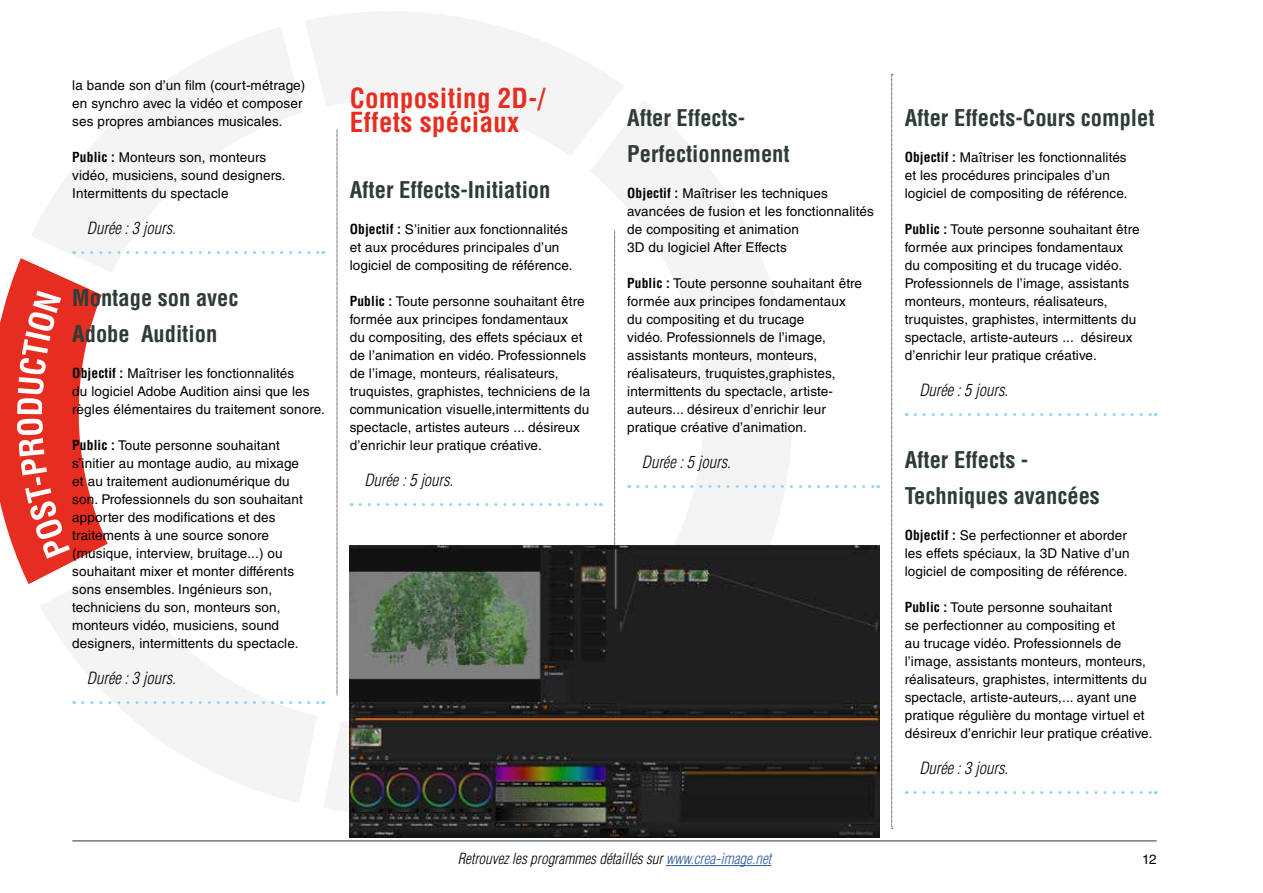
<style>
.page{position:relative;width:1263px;height:893px;background:#fff}
.page>*{position:absolute;margin:0;border:0;box-sizing:border-box;transform-origin:0 0}
.t1{font:700 condensed 27px/24px "Helvetica LT Std";letter-spacing:.01em;color:#e62d20}
.t2{font:700 condensed 22.5px/36px "Helvetica LT Std";color:#2e3c38}
.t3{font:italic 300 condensed 16.5px "Helvetica LT Std";color:#000}
.t4{font:italic 300 condensed 15px "Helvetica LT Std";color:#000}
.t5{font:13.5px/18px "Helvetica LT Std";letter-spacing:.01em;color:#000}
.s1{font-weight:700;font-stretch:condensed}
.s2{color:#275b9b}
</style>
<div class="page">
<hr style="left:72px;top:841px;width:1085px;height:1px;background:#2e3c38">
<hr style="left:666px;top:865px;width:105px;height:1px;background:#275b9b">
<svg style="left:337px;top:320px;width:1px;height:197px"></svg>
<svg style="left:891px;top:74px;width:2px;height:755px"></svg>
<svg style="left:601px;top:430px;width:191px;height:115px"></svg>
<svg style="left:40px;top:517px;width:319px;height:325px"></svg>
<svg style="left:31px;top:33px;width:307px;height:287px"></svg>
<svg style="left:614px;top:130px;width:178px;height:300px"></svg>
<svg style="left:261px;top:12px;width:414px;height:195px"></svg>
<svg style="left:137px;top:120px;width:38px;height:38px"></svg>
<div style="left:350px;top:38px;width:217px;height:67px;background:#f5f4f4"></div>
<div style="left:687px;top:215px;width:47px;height:57px;background:#f5f4f4"></div>
<svg style="left:701px;top:527px;width:45px;height:18px"></svg>
<svg style="left:0;top:242px;width:324px;height:358px"></svg>
<svg style="left:83px;top:630px;width:241px;height:128px"></svg>
<svg style="left:360px;top:503px;width:241px;height:3px"></svg>
<svg style="left:638px;top:485px;width:241px;height:3px"></svg>
<svg style="left:915px;top:413px;width:241px;height:3px"></svg>
<svg style="left:915px;top:791px;width:241px;height:3px"></svg>
<img style="left:350px;top:545px;width:529px;height:293px">
<p class="t5" style="left:72px;top:76px;width:235px">la bande son d’un film (court-métrage) en synchro avec la vidéo et composer ses propres ambiances musicales.</p>
<p class="t5" style="left:72px;top:148px;width:215px"><span class="s1">Public :</span> Monteurs son, monteurs vidéo, musiciens, sound designers.<br>Intermittents du spectacle</p>
<p class="t3" style="left:87px;top:218px;width:90px">Durée : 3 jours.</p>
<h2 class="t2" style="left:72px;top:280px;width:168px">Montage son avec<br>Adobe Audition</h2>
<p class="t5" style="left:72px;top:364px;width:254px"><span class="s1">Objectif :</span> Maîtriser les fonctionnalités<br>du logiciel Adobe Audition ainsi que les règles élémentaires du traitement sonore.</p>
<p class="t5" style="left:72px;top:436px;width:232px"><span class="s1">Public :</span> Toute personne souhaitant s’initier au montage audio, au mixage et au traitement audionumérique du son. Professionnels du son souhaitant apporter des modifications et des traitements à une source sonore (musique, interview, bruitage...) ou souhaitant mixer et monter différents sons ensembles. Ingénieurs son, techniciens du son, monteurs son, monteurs vidéo, musiciens, sound designers, intermittents du spectacle.</p>
<p class="t3" style="left:87px;top:668px;width:90px">Durée : 3 jours.</p>
<h1 class="t1" style="left:350px;top:86px;width:197px">Compositing 2D-/<br>Effets spéciaux</h1>
<h2 class="t2" style="left:350px;top:172px;width:202px">After Effects-Initiation</h2>
<p class="t5" style="left:350px;top:220px;width:224px"><span class="s1">Objectif :</span> S’initier aux fonctionnalités et aux procédures principales d’un logiciel de compositing de référence.</p>
<p class="t5" style="left:350px;top:292px;width:242px"><span class="s1">Public :</span> Toute personne souhaitant être formée aux principes fondamentaux<br>du compositing, des effets spéciaux et de l’animation en vidéo. Professionnels de l’image, monteurs, réalisateurs, truquistes, graphistes, techniciens de la communication visuelle,intermittents du spectacle, artistes auteurs ... désireux d’enrichir leur pratique créative.</p>
<p class="t3" style="left:364px;top:470px;width:90px">Durée : 5 jours.</p>
<h2 class="t2" style="left:627px;top:100px;width:164px">After Effects-<br>Perfectionnement</h2>
<p class="t5" style="left:627px;top:184px;width:248px"><span class="s1">Objectif :</span> Maîtriser les techniques avancées de fusion et les fonctionnalités de compositing et animation<br>3D du logiciel After Effects</p>
<p class="t5" style="left:627px;top:274px;width:236px"><span class="s1">Public :</span> Toute personne souhaitant être formée aux principes fondamentaux du compositing et du trucage<br>vidéo. Professionnels de l’image, assistants monteurs, monteurs, réalisateurs, truquistes,graphistes, intermittents du spectacle, artiste&shy;auteurs... désireux d’enrichir leur pratique créative d’animation.</p>
<p class="t3" style="left:642px;top:452px;width:90px">Durée : 5 jours.</p>
<h2 class="t2" style="left:905px;top:100px;width:251px">After Effects-Cours complet</h2>
<p class="t5" style="left:905px;top:148px;width:224px"><span class="s1">Objectif :</span> Maîtriser les fonctionnalités et les procédures principales d’un logiciel de compositing de référence.</p>
<p class="t5" style="left:905px;top:220px;width:236px"><span class="s1">Public :</span> Toute personne souhaitant être formée aux principes fondamentaux du compositing et du trucage vidéo.<br>Professionnels de l’image, assistants monteurs, monteurs, réalisateurs, truquistes, graphistes, intermittents du spectacle, artiste-auteurs ... désireux d’enrichir leur pratique créative.</p>
<p class="t3" style="left:919px;top:380px;width:90px">Durée : 5 jours.</p>
<h2 class="t2" style="left:905px;top:442px;width:197px">After Effects -<br>Techniques avancées</h2>
<p class="t5" style="left:905px;top:526px;width:227px"><span class="s1">Objectif :</span> Se perfectionner et aborder les effets spéciaux, la 3D Native d’un logiciel de compositing de référence.</p>
<p class="t5" style="left:905px;top:598px;width:249px"><span class="s1">Public :</span> Toute personne souhaitant<br>se perfectionner au compositing et<br>au trucage vidéo. Professionnels de l’image, assistants monteurs, monteurs, réalisateurs, graphistes, intermittents du spectacle, artiste-auteurs,... ayant une pratique régulière du montage virtuel et désireux d’enrichir leur pratique créative.</p>
<p class="t3" style="left:919px;top:758px;width:90px">Durée : 3 jours.</p>
<p class="t4" style="left:458px;top:849px;width:315px">Retrouvez les programmes détaillés sur <span class="s2">www.crea-image.net</span></p>
<p class="t5" style="left:1142px;top:850px;width:16px">12</p>
</div>
